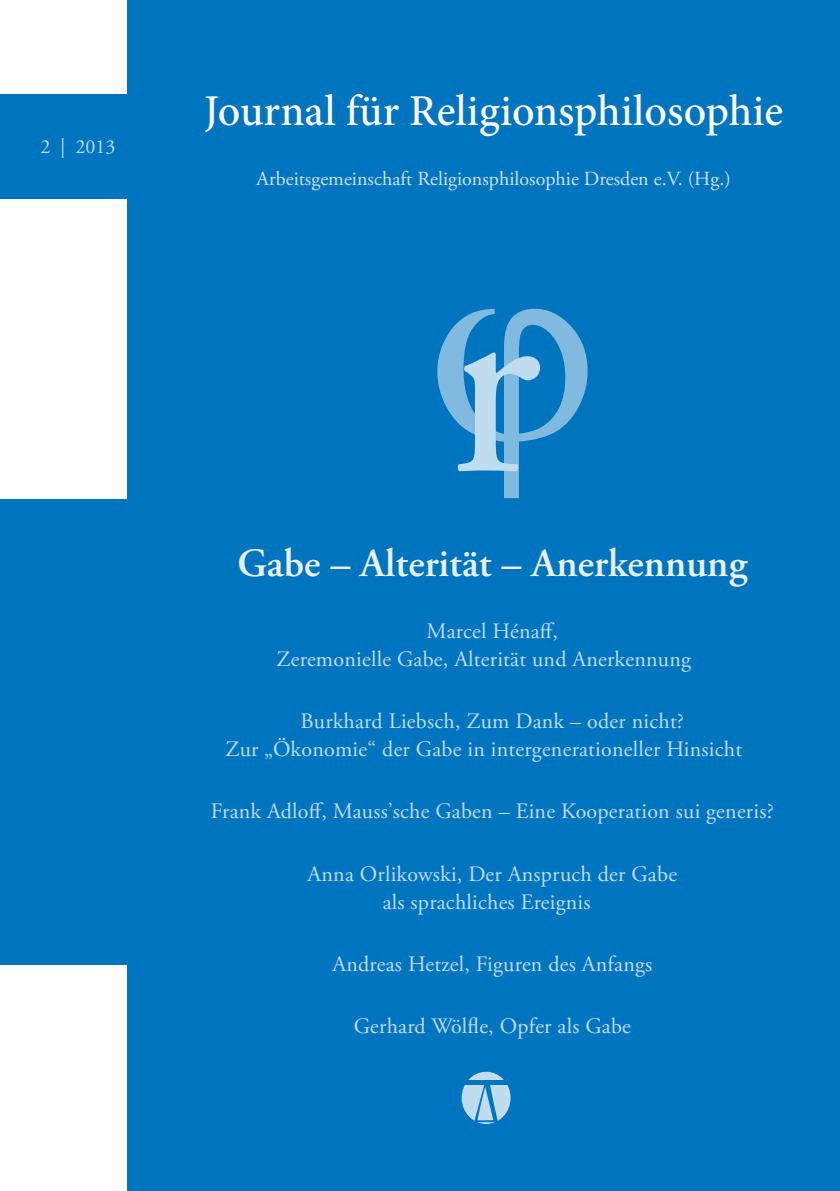
<style>
.page{position:relative;width:840px;height:1191px;background:#fff}
.page>*{position:absolute;margin:0;border:0;box-sizing:border-box;transform-origin:0 0}
.t1{font:280px "Adobe Garamond Pro";color:#bfddef}
.t2{font:500 44px "Minion Pro";color:#fff}
.t3{font:600 40px "Adobe Garamond Pro";color:#e6f1f9}
.t4{font:22px/28px "Adobe Garamond Pro";letter-spacing:.005em;color:#bfddef}
.t5{font:20px "Adobe Garamond Pro";letter-spacing:-.01em;color:#cce3f2}
.t6{font:20px "Adobe Garamond Pro";color:#bfddef}
</style>
<div class="page">
<div style="left:0;top:94px;width:139px;height:104px;background:#0075bf"></div>
<div style="left:0;top:499px;width:145px;height:465px;background:#0075bf"></div>
<div style="left:127px;top:0;width:712px;height:1191px;background:#0075bf"></div>
<div style="left:461px;top:1071px;width:49px;height:53px;background:#bfddef;border-radius:50%"></div>
<svg style="left:474px;top:1084px;width:23px;height:38px"></svg>
<div style="left:458px;top:1079px;width:57px;height:5px;background:#0075bf"></div>
<p class="t6" style="left:41px;top:134px;width:76px">2 | 2013</p>
<h2 class="t2" style="left:204px;top:81px;width:580px">Journal für Religionsphilosophie</h2>
<p class="t5" style="left:256px;top:166px;width:475px">Arbeitsgemeinschaft Religionsphilosophie Dresden e.V. (Hg.)</p>
<h1 class="t1" style="left:447px;top:214px;width:94px">r</h1>
<h3 class="t3" style="left:237px;top:540px;width:511px">Gabe – Alterität – Anerkennung</h3>
<p class="t4" style="left:276px;top:618px;width:416px;text-indent:150px">Marcel Hénaff,<br>Zeremonielle Gabe, Alterität und Anerkennung</p>
<p class="t4" style="left:225px;top:708px;width:518px;text-indent:75px">Burkhard Liebsch, Zum Dank – oder nicht?<br>Zur „Ökonomie“ der Gabe in intergenerationeller Hinsicht</p>
<p class="t4" style="left:211px;top:798px;width:564px">Frank Adloff, Mauss’sche Gaben – Eine Kooperation sui generis?</p>
<p class="t4" style="left:307px;top:860px;width:371px;text-align:center">Anna Orlikowski, Der Anspruch der Gabe als sprachliches Ereignis</p>
<p class="t4" style="left:332px;top:950px;width:321px">Andreas Hetzel, Figuren des Anfangs</p>
<p class="t4" style="left:353px;top:1012px;width:279px">Gerhard Wölfle, Opfer als Gabe</p>
</div>
